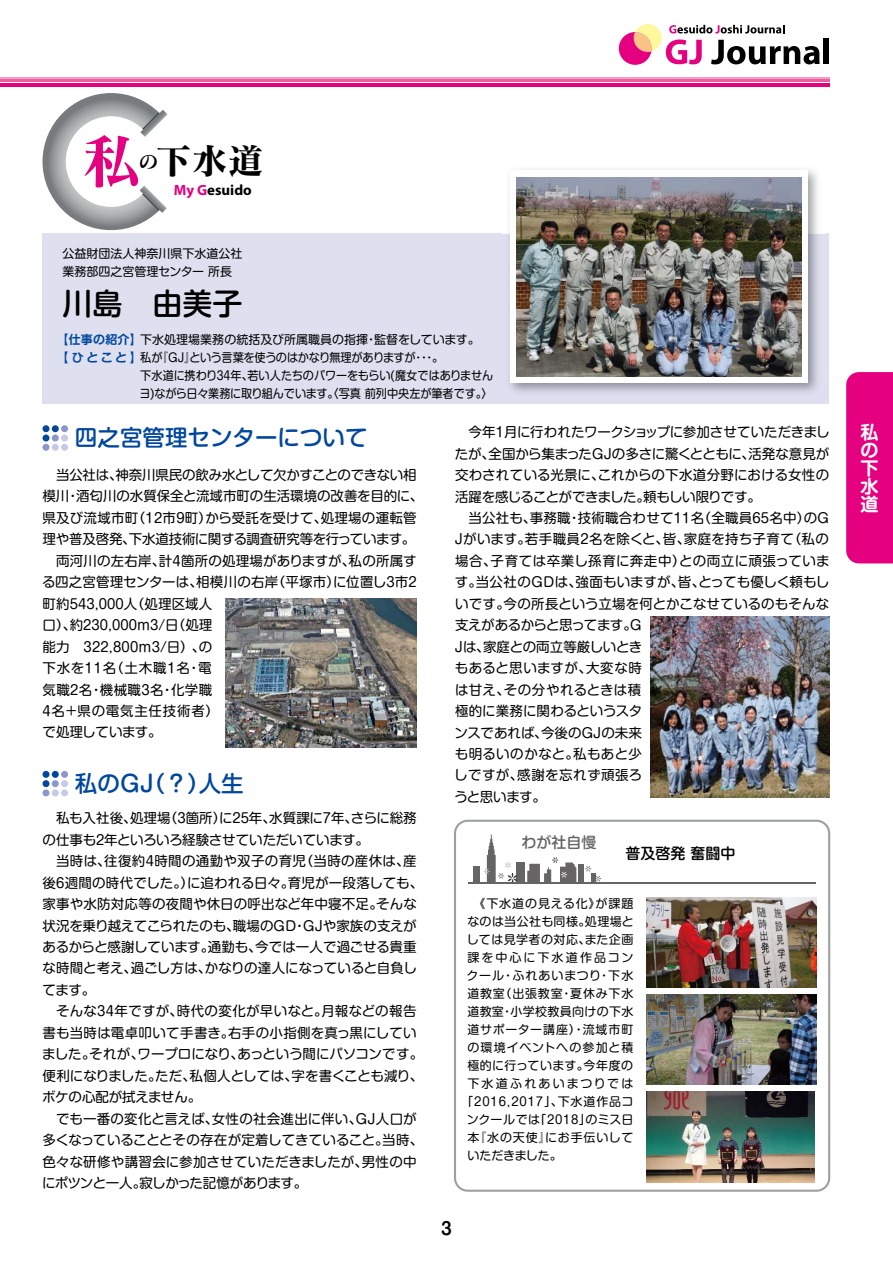
<style>
.page{position:relative;width:893px;height:1263px;background:#fff}
.page>*{position:absolute;margin:0;border:0;box-sizing:border-box;transform-origin:0 0}
.t1{font:59.4px "Matisse Pro B";color:#e4007f}
.t2{font:36px "Matisse Pro B";color:#000}
.t3{font:500 30px "Shin M Go Pro";color:#000}
.t4{font:500 22.5px "Shin M Go Pro";color:#00479d}
.t5{font:700 18px/18px "Shin M Go Pro De";color:#fff;text-align:justify}
.t6{font:700 16.95px "Shin M Go Pro De";color:#000}
.t7{font:500 15px "Shin M Go Pro";color:#000}
.t8{font:500 15px "Shin M Go Pro";color:#666464}
.t9{font:700 14.85px "Myriad Pro";color:#000}
.t10{font:13.5px/21.5px "Shin M Go Pro";letter-spacing:.005em;color:#000}
.t11{font:13.5px "Shin M Go Pro";letter-spacing:-.015em;color:#000}
.t12{font:13.5px "Shin M Go Pro";letter-spacing:.055em;color:#000}
.t13{font:13.5px "Shin M Go Pro";letter-spacing:.025em;color:#000}
.t14{font:13.5px "Shin M Go Pro";letter-spacing:-.02em;color:#000}
.t15{font:12px "Shin M Go Pro";letter-spacing:.005em;color:#000;scale:.93 1}
.t16{font:12px/18px "Shin M Go Pro";letter-spacing:.005em;color:#000}
.t17{font:12px "Shin M Go Pro";letter-spacing:.075em;color:#000}
.t18{font:12px "Shin M Go Pro";letter-spacing:-.025em;color:#000;scale:.93 1}
.t19{font:12px "Shin M Go Pro";letter-spacing:.025em;color:#000}
.t20{font:12px "Shin M Go Pro";letter-spacing:.07em;color:#000}
.t21{font:12px "Shin M Go Pro";letter-spacing:.05em;color:#000}
.t22{font:12px "Shin M Go Pro";letter-spacing:.035em;color:#000}
.t23{font:12px "Shin M Go Pro";letter-spacing:.04em;color:#000}
.t24{font:12px "Shin M Go Pro";letter-spacing:.09em;color:#000}
.t25{font:12px "Shin M Go Pro";letter-spacing:.065em;color:#000}
.t26{font:12px "Shin M Go Pro";letter-spacing:.08em;color:#000}
.t27{font:12px "Shin M Go Pro";letter-spacing:.165em;color:#000}
.t28{font:12px "Shin M Go Pro";letter-spacing:.19em;color:#000}
.t29{font:12px "Shin M Go Pro";letter-spacing:-.015em;color:#000}
.s1{font-size:20.55px}
.s2{color:#e4007f}
.s3{font-family:"Shin M Go Pro De";font-weight:700;color:#00479d}
</style>
<div class="page">
<hr style="left:0;top:77px;width:829px;height:1px;background:#f19ec2">
<div style="left:824px;top:38px;width:5px;height:26px;background:#000"></div>
<div style="left:619px;top:32px;width:33px;height:33px;background:#e4007f;border-radius:50%"></div>
<svg style="left:634px;top:24px;width:186px;height:40px"></svg>
<hr style="left:0;top:80px;width:829px;height:2px;background:#ea609e">
<hr style="left:0;top:83px;width:829px;height:4px;background:#e4007f">
<div style="left:43px;top:425px;width:6px;height:7px;background:#00479d;border-radius:50%"></div>
<div style="left:52px;top:425px;width:7px;height:7px;background:#00479d;border-radius:50%"></div>
<div style="left:61px;top:425px;width:7px;height:7px;background:#8c97cb;border-radius:50%"></div>
<div style="left:43px;top:434px;width:6px;height:7px;background:#00479d;border-radius:50%"></div>
<div style="left:52px;top:434px;width:7px;height:7px;background:#8c97cb;border-radius:50%"></div>
<div style="left:61px;top:434px;width:7px;height:7px;background:#c7cae6;border-radius:50%"></div>
<div style="left:43px;top:444px;width:6px;height:7px;background:#8c97cb;border-radius:50%"></div>
<div style="left:52px;top:444px;width:7px;height:7px;background:#c7cae6;border-radius:50%"></div>
<div style="left:61px;top:444px;width:7px;height:7px;background:#c7cae6;border-radius:50%"></div>
<div style="left:43px;top:771px;width:6px;height:7px;background:#00479d;border-radius:50%"></div>
<div style="left:52px;top:771px;width:7px;height:7px;background:#00479d;border-radius:50%"></div>
<div style="left:61px;top:771px;width:7px;height:7px;background:#8c97cb;border-radius:50%"></div>
<div style="left:43px;top:780px;width:6px;height:7px;background:#00479d;border-radius:50%"></div>
<div style="left:52px;top:780px;width:7px;height:7px;background:#8c97cb;border-radius:50%"></div>
<div style="left:61px;top:780px;width:7px;height:7px;background:#c7cae6;border-radius:50%"></div>
<div style="left:43px;top:789px;width:6px;height:7px;background:#8c97cb;border-radius:50%"></div>
<div style="left:52px;top:789px;width:7px;height:7px;background:#c7cae6;border-radius:50%"></div>
<div style="left:61px;top:789px;width:7px;height:7px;background:#c7cae6;border-radius:50%"></div>
<svg style="left:454px;top:820px;width:376px;height:372px"></svg>
<div style="left:473px;top:866px;width:6px;height:17px;background:#666464"></div>
<div style="left:516px;top:862px;width:9px;height:21px;background:#666464"></div>
<div style="left:578px;top:864px;width:5px;height:19px;background:#666464"></div>
<hr style="left:592px;top:873px;width:4px;height:10px;background:#666464">
<svg style="left:484px;top:834px;width:34px;height:49px"></svg>
<svg style="left:527px;top:857px;width:49px;height:26px"></svg>
<svg style="left:585px;top:865px;width:16px;height:17px"></svg>
<hr style="left:468px;top:883px;width:348px;height:1px;background:#666464">
<svg style="left:43px;top:93px;width:124px;height:137px"></svg>
<img style="left:646px;top:897px;width:170px;height:90px">
<img style="left:225px;top:598px;width:192px;height:149px">
<img style="left:651px;top:616px;width:178px;height:181px">
<img style="left:646px;top:994px;width:170px;height:90px">
<img style="left:646px;top:1092px;width:169px;height:90px">
<div style="left:43px;top:234px;width:786px;height:170px;background:#dee0f0"></div>
<img style="left:508px;top:169px;width:311px;height:223px">
<div style="left:510px;top:170px;width:298px;height:213px;background:#fff"></div>
<img style="left:517px;top:177px;width:284px;height:199px">
<div style="left:846px;top:372px;width:47px;height:191px;background:#e4007f"></div>
<h1 class="t1" style="left:82px;top:123px;width:61px">私</h1>
<h2 class="t2" style="left:138px;top:138px;width:127px"><span class="s1">の</span>下水道</h2>
<p class="t9" style="left:174px;top:181px;width:80px"><span class="s2">My G</span>esuido</p>
<p class="t16" style="left:63px;top:243px;width:181px">公益財団法人神奈川県下水道公社業務部四之宮管理センター 所長</p>
<h3 class="t3" style="left:63px;top:279px;width:181px">川島　由美子</h3>
<p class="t16" style="left:57px;top:329px;width:425px"><span class="s3">【仕事の紹介】</span>下水処理場業務の統括及び所属職員の指揮・監督をしています。</p>
<p class="t18" style="left:57px;top:347px;width:417px"><span class="s3">【ひとこと】</span>私が『GJ』という言葉を使うのはかなり無理がありますが・・・。</p>
<p class="t15" style="left:140px;top:365px;width:381px">下水道に携わり34年、若い人たちのパワーをもらい(魔女ではありません</p>
<p class="t15" style="left:140px;top:383px;width:381px">ヨ)ながら日々業務に取り組んでいます。〈写真 前列中央左が筆者です。〉</p>
<h3 class="t4" style="left:75px;top:419px;width:294px">四之宮管理センターについて</h3>
<p class="t11" style="left:56px;top:464px;width:362px">当公社は、神奈川県民の飲み水として欠かすことのできない相</p>
<p class="t10" style="left:43px;top:484px;width:382px">模川・酒匂川の水質保全と流域市町の生活環境の改善を目的に、</p>
<p class="t10" style="left:43px;top:505px;width:376px">県及び流域市町（12市9町）から受託を受けて、処理場の運転管</p>
<p class="t11" style="left:43px;top:528px;width:374px">理や普及啓発、下水道技術に関する調査研究等を行っています。</p>
<p class="t10" style="left:56px;top:548px;width:362px">両河川の左右岸、計4箇所の処理場がありますが、私の所属す</p>
<p class="t10" style="left:42px;top:570px;width:376px">る四之宮管理センターは、相模川の右岸（平塚市）に位置し3市2</p>
<p class="t10" style="left:43px;top:591px;width:171px">町約543,000人（処理区域人</p>
<p class="t10" style="left:43px;top:613px;width:171px">口）、約230,000m3/日（処理</p>
<p class="t10" style="left:43px;top:634px;width:171px">能力　322,800m3/日）、の</p>
<p class="t12" style="left:43px;top:657px;width:171px">下水を11名（土木職1名・電</p>
<p class="t13" style="left:43px;top:678px;width:171px">気職2名・機械職3名・化学職</p>
<p class="t12" style="left:43px;top:700px;width:178px">4名+県の電気主任技術者）</p>
<p class="t14" style="left:43px;top:721px;width:121px">で処理しています。</p>
<h3 class="t4" style="left:75px;top:765px;width:170px">私のGJ（？）人生</h3>
<p class="t10" style="left:43px;top:806px;width:376px;text-indent:14px">私も入社後、処理場（3箇所）に25年、水質課に7年、さらに総務の仕事も2年といろいろ経験させていただいています。</p>
<p class="t10" style="left:43px;top:849px;width:382px;text-indent:14px">当時は、往復約4時間の通勤や双子の育児（当時の産休は、産後6週間の時代でした。）に追われる日々。育児が一段落しても、家事や水防対応等の夜間や休日の呼出など年中寝不足。そんな状況を乗り越えてこられたのも、職場のＧＤ・ＧＪや家族の支えがあるからと感謝しています。通勤も、今では一人で過ごせる貴重な時間と考え、過ごし方は、かなりの達人になっていると自負してます。</p>
<p class="t10" style="left:42px;top:999px;width:383px;text-indent:14px">そんな34年ですが、時代の変化が早いなと。月報などの報告書も当時は電卓叩いて手書き。右手の小指側を真っ黒にしていました。それが、ワープロになり、あっという間にパソコンです。便利になりました。ただ、私個人としては、字を書くことも減り、ボケの心配が拭えません。</p>
<p class="t10" style="left:42px;top:1106px;width:383px;text-indent:14px">でも一番の変化と言えば、女性の社会進出に伴い、ＧＪ人口が多くなっていることとその存在が定着してきていること。当時、色々な研修や講習会に参加させていただきましたが、男性の中にポツンと一人。寂しかった記憶があります。</p>
<p class="t10" style="left:455px;top:420px;width:376px;text-align:justify;text-indent:14px">今年1月に行われたワークショップに参加させていただきましたが、全国から集まったＧＪの多さに驚くとともに、活発な 意見が交わされている光景に、これからの下水道分野における女性の活躍を感じることができました。頼もしい限りです。</p>
<p class="t10" style="left:452px;top:505px;width:379px;text-indent:16px">当公社も、事務職・技術職合わせて11名（全職員65名中）のＧ<br>Ｊがいます。若手職員2名を除くと、皆、家庭を持ち子育て（私の場合、子育ては卒業し孫育に奔走中）との両立に頑張っています。当公社のＧＤは、強面もいますが、皆、とっても優しく頼もしいです。今の所長という立場を何とかこなせているのもそんな支えがあるからと思ってます。Ｇ<br>Ｊは、家庭との両立等厳しいとき<br>もあると思いますが、大変な時<br>は甘え、その分やれるときは積<br>極的に業務に関わるというスタ<br>ンスであれば、今後のＧＪの未来<br>も明るいのかなと。私もあと少<br>しですが、感謝を忘れず頑張ろ<br>うと思います。</p>
<p class="t8" style="left:521px;top:830px;width:76px">わが社自慢</p>
<p class="t7" style="left:626px;top:841px;width:111px">普及啓発 奮闘中</p>
<p class="t26" style="left:473px;top:893px;width:162px">《下水道の見える化》が課題</p>
<p class="t22" style="left:467px;top:911px;width:168px">なのは当公社も同様。処理場と</p>
<p class="t23" style="left:467px;top:929px;width:168px">しては見学者の対応、また企画</p>
<p class="t27" style="left:467px;top:947px;width:168px">課を中心に下水道作品コン</p>
<p class="t24" style="left:467px;top:965px;width:168px">クール・ふれあいまつり・下水</p>
<p class="t25" style="left:467px;top:983px;width:167px">道教室（出張教室・夏休み下水</p>
<p class="t19" style="left:467px;top:1001px;width:168px">道教室・小学校教員向けの下水</p>
<p class="t17" style="left:467px;top:1019px;width:167px">道サポーター講座）・流域市町</p>
<p class="t17" style="left:467px;top:1037px;width:168px">の環境イベントへの参加と積</p>
<p class="t19" style="left:467px;top:1055px;width:167px">極的に行っています。今年度の</p>
<p class="t28" style="left:467px;top:1073px;width:168px">下水道ふれあいまつりでは</p>
<p class="t20" style="left:461px;top:1091px;width:174px">「2016,2017」、下水道作品コ</p>
<p class="t21" style="left:467px;top:1109px;width:168px">ンクールでは「2018」のミス日</p>
<p class="t17" style="left:467px;top:1127px;width:167px">本『水の天使』にお手伝いして</p>
<p class="t29" style="left:467px;top:1145px;width:96px">いただきました。</p>
<p class="t6" style="left:441px;top:1215px;width:12px">3</p>
<h3 class="t5" style="left:861px;top:421px;width:19px">私の下水道</h3>
</div>
